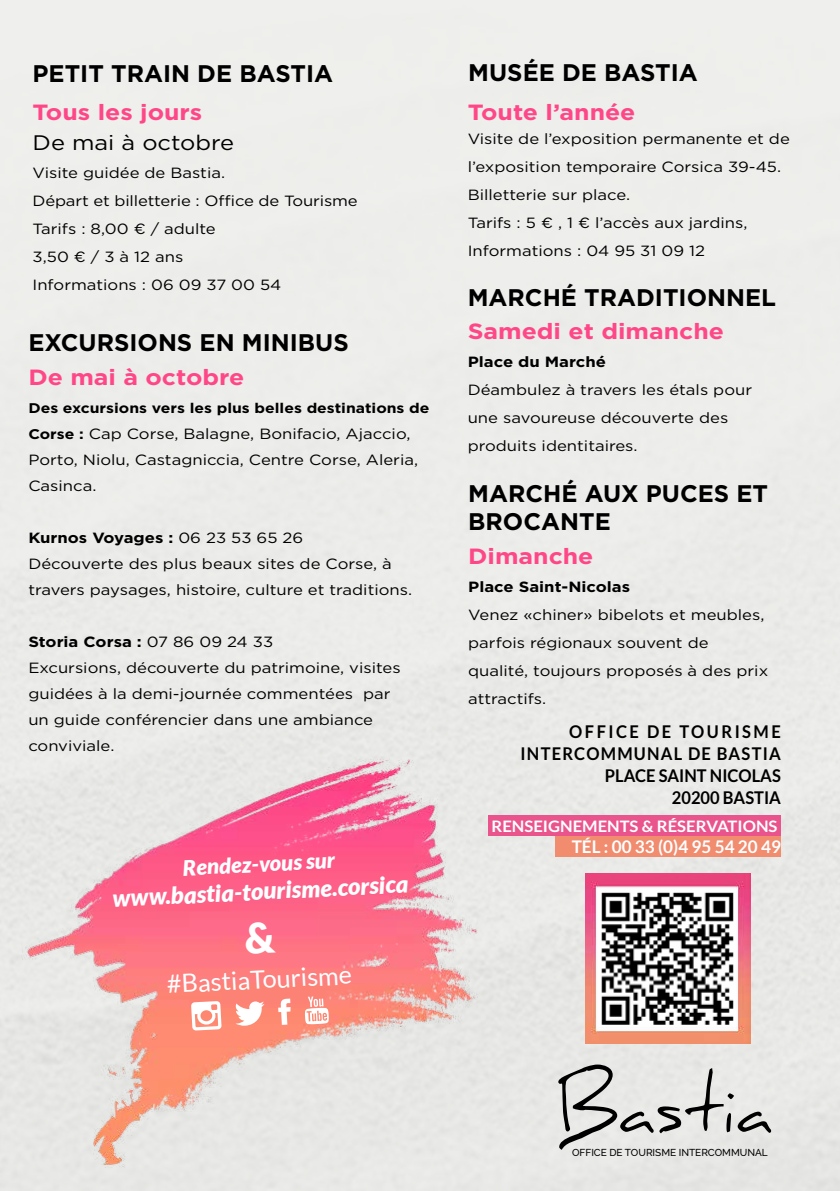
<style>
.page{position:relative;width:840px;height:1191px;background:#fff}
.page>*{position:absolute;margin:0;border:0;box-sizing:border-box;transform-origin:0 0}
.t1{font:25px "Lato";color:#fff}
.t2{font:700 24px/28px "Gotham";color:#000}
.t3{font:italic 900 23.2px "Lato";color:#fff}
.t4{font:700 22px "Gotham";color:#ff4788;scale:1.12 1}
.t5{font:italic 900 21.4px "Lato";color:#fff}
.t6{font:21px "Gotham";color:#000;scale:1.12 1}
.t7{font:700 17.6px/22px "Lato";color:#000;scale:.94 1}
.t8{font:700 17.6px "Lato";letter-spacing:.15em;color:#000;scale:.94 1}
.t9{font:700 17.6px "Lato";letter-spacing:.075em;color:#000;scale:.94 1}
.t10{font:700 17.4px "Lato";color:#fff}
.t11{font:700 15.8px "Lato";color:#fff;scale:1.05 1}
.t12{font:14.8px/28px "Gotham";color:#000;scale:1.12 1}
.t13{font:700 14.8px "Gotham";color:#000;scale:1.12 1}
.t14{font:700 14px "Gotham";color:#000;scale:1.12 1}
.t15{font:500 10px "Raleway";color:#000}
.s1{font-weight:700;font-size:14px}
.s2{font-weight:700}
</style>
<div class="page">
<div style="left:0;top:0;width:839px;height:1191px;background:#ededea"></div>
<svg style="left:558px;top:1064px;width:212px;height:85px;background:#cacac8"></svg>
<img style="left:0;top:729px;width:494px;height:462px">
<svg style="left:277px;top:998px;width:14px;height:27px"></svg>
<svg style="left:234px;top:1001px;width:31px;height:25px"></svg>
<svg style="left:191px;top:1001px;width:30px;height:29px"></svg>
<svg style="left:304px;top:996px;width:25px;height:28px"></svg>
<div style="left:488px;top:815px;width:292px;height:21px;background:#ea548c"></div>
<div style="left:555px;top:836px;width:225px;height:21px;background:#f18c6f"></div>
<img style="left:584px;top:874px;width:165px;height:169px">
<svg style="left:245px;top:921px;width:31px;height:33px"></svg>
<h2 class="t2" style="left:33px;top:59px;width:302px">PETIT TRAIN DE BASTIA</h2>
<h3 class="t4" style="left:33px;top:99px;width:153px">Tous les jours</h3>
<h3 class="t6" style="left:33px;top:129px;width:181px">De mai à octobre</h3>
<p class="t12" style="left:33px;top:158px;width:291px">Visite guidée de Bastia.<br>Départ et billetterie : Office de Tourisme<br>Tarifs : 8,00 € / adulte<br>3,50 € / 3 à 12 ans<br>Informations : 06 09 37 00 54</p>
<h2 class="t2" style="left:28px;top:328px;width:321px">EXCURSIONS EN MINIBUS</h2>
<h3 class="t4" style="left:28px;top:364px;width:194px">De mai à octobre</h3>
<p class="t14" style="left:28px;top:400px;width:359px">Des excursions vers les plus belles destinations de</p>
<p class="t12" style="left:28px;top:420px;width:349px;line-height:26px"><span class="s1">Corse :</span> Cap Corse, Balagne, Bonifacio, Ajaccio,<br>Porto, Niolu, Castagniccia, Centre Corse, Aleria,<br>Casinca.</p>
<p class="t12" style="left:28px;top:524px;width:344px;line-height:26px"><span class="s2">Kurnos Voyages :</span> 06 23 53 65 26<br>Découverte des plus beaux sites de Corse, à travers paysages, histoire, culture et traditions.</p>
<p class="t12" style="left:28px;top:628px;width:334px;line-height:26px"><span class="s2">Storia Corsa :</span> 07 86 09 24 33<br>Excursions, découverte du patrimoine, visites guidées à la demi-journée commentées par un guide conférencier dans une ambiance conviviale.</p>
<h3 class="t5" style="left:182px;top:855px;width:154px;rotate:-3deg">Rendez-vous sur</h3>
<h3 class="t3" style="left:112px;top:885px;width:297px;rotate:-3deg">www.bastia-tourisme.corsica</h3>
<h1 class="t1" style="left:166px;top:970px;width:186px;rotate:-3deg">#BastiaTourisme</h1>
<h2 class="t2" style="left:468px;top:58px;width:231px">MUSÉE DE BASTIA</h2>
<h3 class="t4" style="left:467px;top:100px;width:151px">Toute l’année</h3>
<p class="t12" style="left:467px;top:124px;width:289px">Visite de l’exposition permanente et de l’exposition temporaire Corsica 39-45.<br>Billetterie sur place.<br>Tarifs : 5 € , 1 € l’accès aux jardins, Informations : 04 95 31 09 12</p>
<h2 class="t2" style="left:467px;top:283px;width:309px">MARCHÉ TRADITIONNEL</h2>
<h3 class="t4" style="left:467px;top:319px;width:230px">Samedi et dimanche</h3>
<p class="t13" style="left:467px;top:353px;width:125px">Place du Marché</p>
<p class="t12" style="left:467px;top:376px;width:255px">Déambulez à travers les étals pour une savoureuse découverte des produits identitaires.</p>
<h2 class="t2" style="left:468px;top:478px;width:301px">MARCHÉ AUX PUCES ET<br>BROCANTE</h2>
<h3 class="t4" style="left:468px;top:543px;width:113px">Dimanche</h3>
<p class="t13" style="left:468px;top:578px;width:146px">Place Saint-Nicolas</p>
<p class="t12" style="left:468px;top:600px;width:269px">Venez «chiner» bibelots et meubles, parfois régionaux souvent de qualité, toujours proposés à des prix attractifs.</p>
<p class="t8" style="left:569px;top:721px;width:226px">OFFICE DE TOURISME</p>
<p class="t9" style="left:520px;top:743px;width:46px">I NTERC</p>
<p class="t9" style="left:586px;top:743px;width:32px">OMMU</p>
<p class="t7" style="left:604px;top:742px;width:189px;text-indent:42px">NAL DE BASTIA<br>PLACE SAINT NICOLA</p>
<p class="t7" style="left:671px;top:764px;width:117px;text-align:right">S<br>20200 BASTIA</p>
<p class="t11" style="left:491px;top:817px;width:274px">RENSEIGNEMENTS &amp; RÉSERVATIONS</p>
<p class="t10" style="left:571px;top:837px;width:210px">TÉL : 00 33 (0)4 95 54 20 49</p>
<p class="t15" style="left:571px;top:1147px;width:197px">OFFICE DE TOURISME INTERCOMMUNAL</p>
</div>
